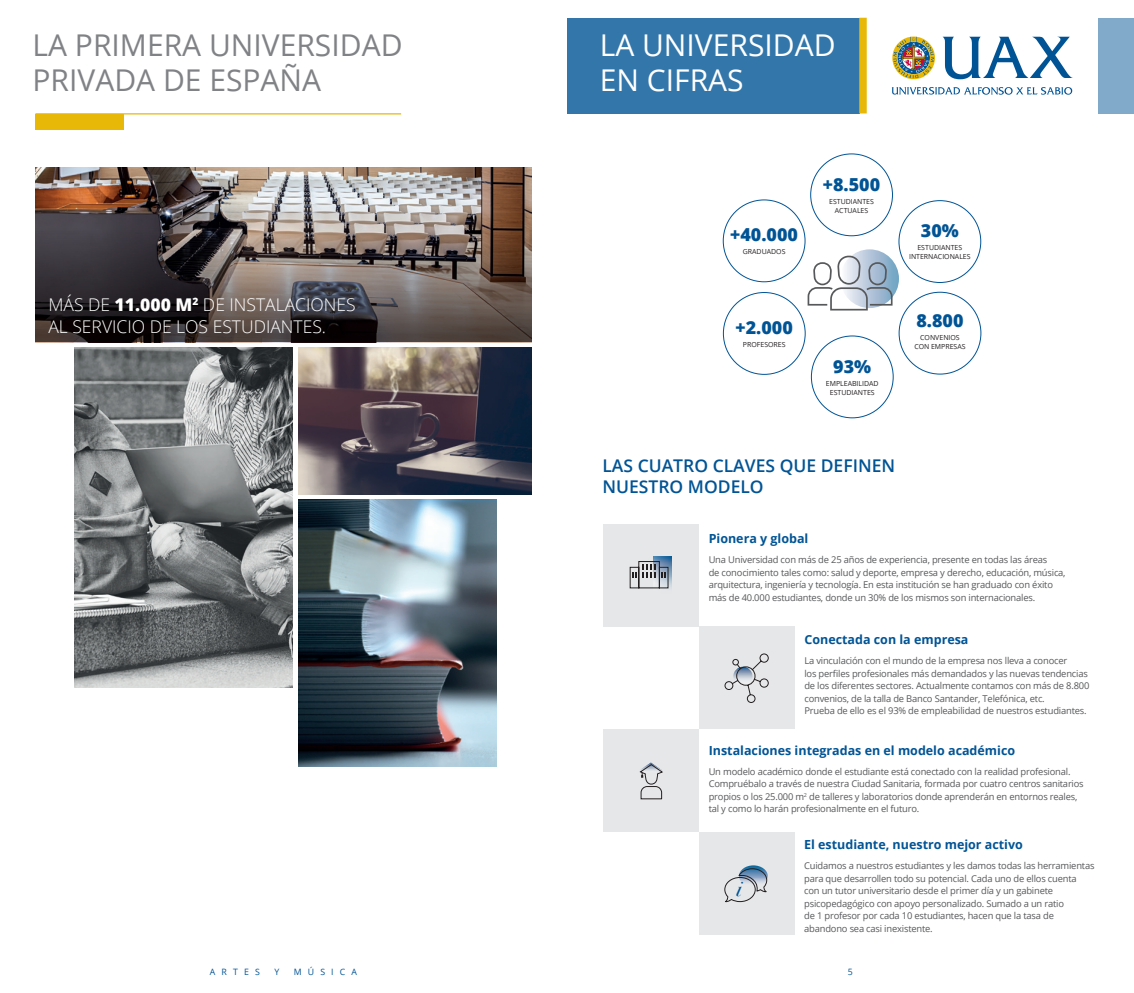
<style>
.page{position:relative;width:1134px;height:993px;background:#fff}
.page>*{position:absolute;margin:0;border:0;box-sizing:border-box;transform-origin:0 0}
.t1{font:30px "Open Sans";color:#808285}
.t2{font:30px "Open Sans";color:#fff}
.t3{font:italic 21.5px "Bodoni Svty Two OSITCTT";color:#005495}
.t4{font:800 17.88px "Open Sans";color:#005495}
.t5{font:300 17.5px "Open Sans";color:#fff}
.t6{font:600 17.5px/21.2px "Open Sans";color:#005495}
.t7{font:700 12.5px "Open Sans";color:#005495}
.t8{font:9.38px/12.5px "Open Sans";letter-spacing:-.02em;color:#57585a}
.t9{font:8.75px "Open Sans";letter-spacing:.7em;color:#005495}
.t10{font:7px "Open Sans";color:#231f20}
.s1{font-weight:800}
</style>
<div class="page">
<img style="left:35px;top:168px;width:496px;height:34px">
<svg style="left:35px;top:202px;width:496px;height:140px;background:#5c5250"></svg>
<img style="left:298px;top:347px;width:233px;height:147px">
<div style="left:567px;top:18px;width:292px;height:95px;background:#3376aa"></div>
<div style="left:859px;top:18px;width:8px;height:95px;background:#e8b809"></div>
<div style="left:1098px;top:18px;width:36px;height:95px;background:#80a9ca"></div>
<div style="left:810px;top:154px;width:83px;height:82px;border:1px solid #005495;border-radius:50%"></div>
<svg style="left:840px;top:249px;width:59px;height:59px"></svg>
<div style="left:723px;top:292px;width:82px;height:82px;border:1px solid #005495;border-radius:50%"></div>
<div style="left:723px;top:200px;width:82px;height:82px;border:1px solid #005495;border-radius:50%"></div>
<div style="left:899px;top:200px;width:82px;height:83px;border:1px solid #005495;border-radius:50%"></div>
<div style="left:899px;top:292px;width:82px;height:82px;border:1px solid #005495;border-radius:50%"></div>
<div style="left:811px;top:335px;width:82px;height:83px;border:1px solid #005495;border-radius:50%"></div>
<svg style="left:807px;top:255px;width:85px;height:55px"></svg>
<div style="left:35px;top:114px;width:89px;height:16px;background:#e8b809"></div>
<hr style="left:35px;top:113px;width:366px;height:1px;background:#e8b809">
<svg style="left:892px;top:87px;width:180px;height:8px"></svg>
<svg style="left:943px;top:37px;width:130px;height:42px"></svg>
<svg style="left:892px;top:37px;width:43px;height:42px"></svg>
<img style="left:74px;top:347px;width:219px;height:340px">
<img style="left:298px;top:499px;width:198px;height:267px">
<div style="left:699px;top:832px;width:95px;height:102px;background:#e6e7e9"></div>
<svg style="left:739px;top:865px;width:29px;height:21px"></svg>
<svg style="left:724px;top:867px;width:44px;height:35px"></svg>
<div style="left:603px;top:729px;width:96px;height:103px;background:#e6e7e9"></div>
<svg style="left:639px;top:762px;width:24px;height:37px"></svg>
<div style="left:603px;top:523px;width:96px;height:103px;background:#e6e7e9"></div>
<img style="left:654px;top:556px;width:17px;height:33px">
<svg style="left:629px;top:560px;width:40px;height:28px"></svg>
<div style="left:699px;top:626px;width:95px;height:103px;background:#e6e7e9"></div>
<svg style="left:724px;top:653px;width:45px;height:50px"></svg>
<p class="t1" style="left:33px;top:25px;width:371px">LA PRIMERA UNIVERSIDAD</p>
<p class="t1" style="left:33px;top:60px;width:290px">PRIVADA DE ESPAÑA</p>
<p class="t5" style="left:48px;top:292px;width:309px">MÁS DE <span class="s1">11.000 M</span><sup>2</sup> DE INSTALACIONES</p>
<p class="t5" style="left:48px;top:315px;width:279px">AL SERVICIO DE LOS ESTUDIANTES.</p>
<p class="t2" style="left:600px;top:24px;width:237px">LA UNIVERSIDAD</p>
<p class="t2" style="left:600px;top:59px;width:145px">EN CIFRAS</p>
<p class="t4" style="left:730px;top:221px;width:69px">+40.000</p>
<p class="t10" style="left:743px;top:246px;width:44px">GRADUADOS</p>
<p class="t4" style="left:823px;top:171px;width:59px">+8.500</p>
<p class="t10" style="left:829px;top:196px;width:46px">ESTUDIANTES</p>
<p class="t10" style="left:835px;top:205px;width:35px">ACTUALES</p>
<p class="t4" style="left:736px;top:313px;width:59px">+2.000</p>
<p class="t10" style="left:743px;top:339px;width:44px">PROFESORES</p>
<p class="t4" style="left:833px;top:352px;width:39px">93%</p>
<p class="t10" style="left:826px;top:378px;width:54px">EMPLEABILIDAD</p>
<p class="t10" style="left:830px;top:387px;width:46px">ESTUDIANTES</p>
<p class="t4" style="left:921px;top:217px;width:39px">30%</p>
<p class="t10" style="left:917px;top:243px;width:46px">ESTUDIANTES</p>
<p class="t10" style="left:909px;top:252px;width:63px">INTERNACIONALES</p>
<p class="t4" style="left:916px;top:307px;width:49px">8.800</p>
<p class="t10" style="left:920px;top:333px;width:41px">CONVENIOS</p>
<p class="t10" style="left:914px;top:342px;width:53px">CON EMPRESAS</p>
<p class="t6" style="left:602px;top:454px;width:294px">LAS CUATRO CLAVES QUE DEFINEN<br>NUESTRO MODELO</p>
<p class="t7" style="left:709px;top:529px;width:101px">Pionera y global</p>
<p class="t8" style="left:709px;top:553px;width:358px">Una Universidad con más de 25 años de experiencia, presente en todas las áreas<br>de conocimiento tales como: salud y deporte, empresa y derecho, educación, música, arquitectura, ingeniería y tecnología. En esta institución se han graduado con éxito más de 40.000 estudiantes, donde un 30% de los mismos son internacionales.</p>
<p class="t7" style="left:804px;top:630px;width:166px">Conectada con la empresa</p>
<p class="t8" style="left:804px;top:654px;width:264px">La vinculación con el mundo de la empresa nos lleva a conocer</p>
<p class="t8" style="left:804px;top:666px;width:286px">los perfiles profesionales más demandados y las nuevas tendencias de los diferentes sectores. Actualmente contamos con más de 8.800 convenios, de la talla de Banco Santander, Telefónica, etc.<br>Prueba de ello es el 93% de empleabilidad de nuestros estudiantes.</p>
<p class="t7" style="left:709px;top:741px;width:308px">Instalaciones integradas en el modelo académico</p>
<p class="t8" style="left:709px;top:764px;width:377px">Un modelo académico donde el estudiante está conectado con la realidad profesional.<br>Compruébalo a través de nuestra Ciudad Sanitaria, formada por cuatro centros sanitarios propios o los 25.000 m<sup>2</sup> de talleres y laboratorios donde aprenderán en entornos reales, tal y como lo harán profesionalmente en el futuro.</p>
<h2 class="t3" style="left:736px;top:875px;width:7px">i</h2>
<p class="t7" style="left:804px;top:835px;width:220px">El estudiante, nuestro mejor activo</p>
<p class="t8" style="left:804px;top:859px;width:292px">Cuidamos a nuestros estudiantes y les damos todas las herramientas para que desarrollen todo su potencial. Cada uno de ellos cuenta con un tutor universitario desde el primer día y un gabinete psicopedagógico con apoyo personalizado. Sumado a un ratio<br>de 1 profesor por cada 10 estudiantes, hacen que la tasa de abandono sea casi inexistente.</p>
<p class="t9" style="left:210px;top:965px;width:51px">ARTES</p>
<p class="t9" style="left:274px;top:965px;width:6px">Y</p>
<p class="t9" style="left:294px;top:965px;width:65px">MÚSICA</p>
<p class="t9" style="left:848px;top:965px;width:7px">5</p>
</div>
